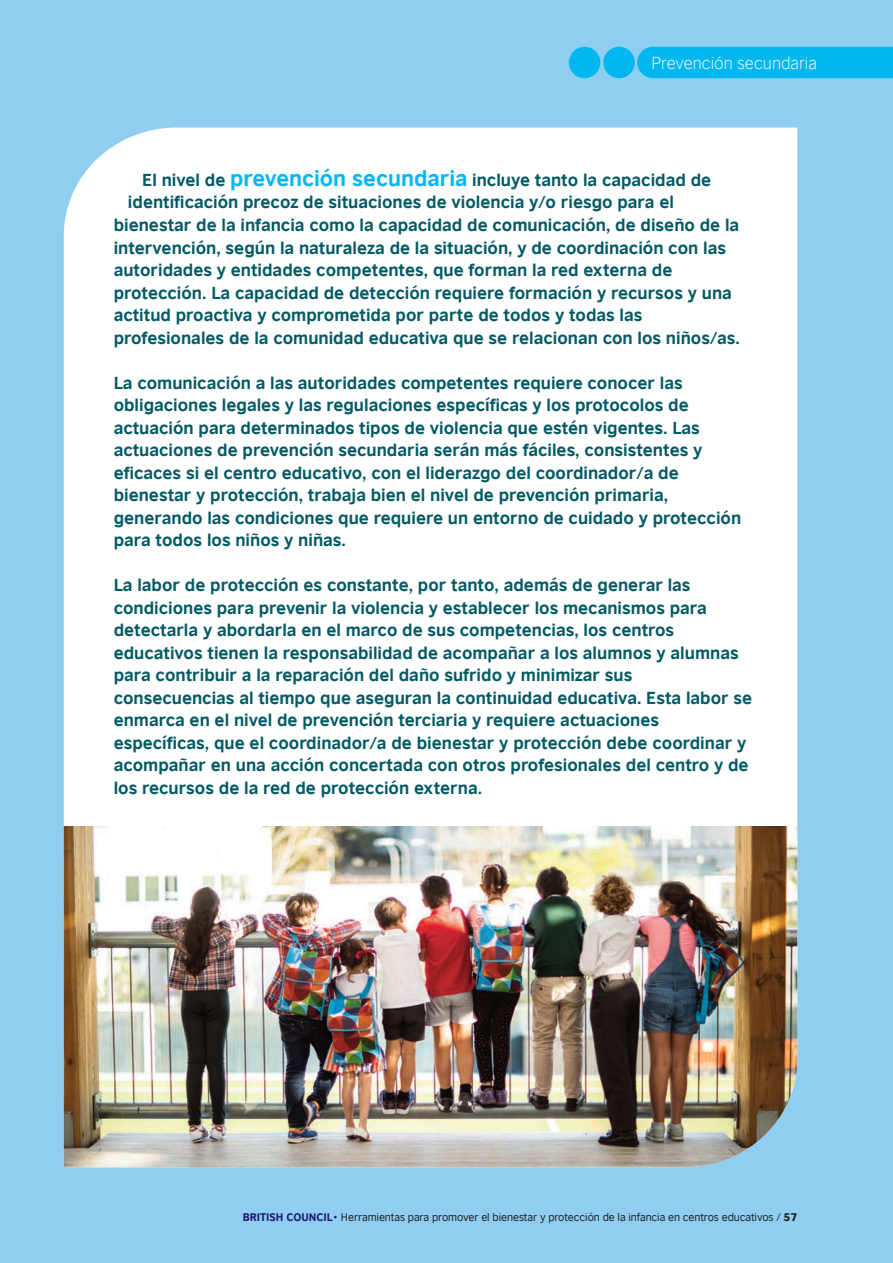
<style>
.page{position:relative;width:893px;height:1263px;background:#8fcef1}
.page>*{position:absolute;margin:0;border:0;box-sizing:border-box;transform-origin:0 0}
.t1{font:700 16.5px/22.5px "British Council Sans";color:#035a64}
.t2{font:300 16.5px "British Council Sans";color:#fff}
.t3{font:10.5px "British Council Sans";letter-spacing:-.01em;color:#231f20}
.s1{font-size:21px;color:#00b7ef}
.s2{font-family:"British Council Sans Headline";color:#201c70}
.s3{color:#201c70}
.s4{font-weight:900}
</style>
<div class="page">
<div style="left:637px;top:47px;width:256px;height:31px;background:#00b7ef"></div>
<div style="left:569px;top:47px;width:31px;height:31px;background:#00b7ef;border-radius:50%"></div>
<div style="left:603px;top:47px;width:32px;height:31px;background:#00b7ef;border-radius:50%"></div>
<div style="left:64px;top:128px;width:733px;height:698px;background:#fff"></div>
<img style="left:64px;top:826px;width:733px;height:341px">
<p class="t2" style="left:652px;top:53px;width:167px">Prevención secundaria</p>
<p class="t1" style="left:142px;top:168px;width:570px">El nivel de <span class="s1">prevención secundaria</span> incluye tanto la capacidad de</p>
<p class="t1" style="left:114px;top:190px;width:628px;text-indent:14px">identificación precoz de situaciones de violencia y/o riesgo para el bienestar de la infancia como la capacidad de comunicación, de diseño de la intervención, según la naturaleza de la situación, y de coordinación con las autoridades y entidades competentes, que forman la red externa de protección. La capacidad de detección requiere formación y recursos y una actitud proactiva y comprometida por parte de todos y todas las profesionales de la comunidad educativa que se relacionan con los niños/as.</p>
<p class="t1" style="left:114px;top:371px;width:629px">La comunicación a las autoridades competentes requiere conocer las obligaciones legales y las regulaciones específicas y los protocolos de actuación para determinados tipos de violencia que estén vigentes. Las actuaciones de prevención secundaria serán más fáciles, consistentes y eficaces si el centro educativo, con el liderazgo del coordinador/a de bienestar y protección, trabaja bien el nivel de prevención primaria, generando las condiciones que requiere un entorno de cuidado y protección para todos los niños y niñas.</p>
<p class="t1" style="left:114px;top:573px;width:640px">La labor de protección es constante, por tanto, además de generar las condiciones para prevenir la violencia y establecer los mecanismos para detectarla y abordarla en el marco de sus competencias, los centros educativos tienen la responsabilidad de acompañar a los alumnos y alumnas para contribuir a la reparación del daño sufrido y minimizar sus consecuencias al tiempo que aseguran la continuidad educativa. Esta labor se enmarca en el nivel de prevención terciaria y requiere actuaciones específicas, que el coordinador/a de bienestar y protección debe coordinar y acompañar en una acción concertada con otros profesionales del centro y de los recursos de la red de protección externa.</p>
<p class="t3" style="left:243px;top:1210px;width:556px"><span class="s2">BRITISH COUNCIL</span><span class="s3">•</span> Herramientas para promover el bienestar y protección de la infancia en centros educativos / <span class="s4">57</span></p>
</div>
